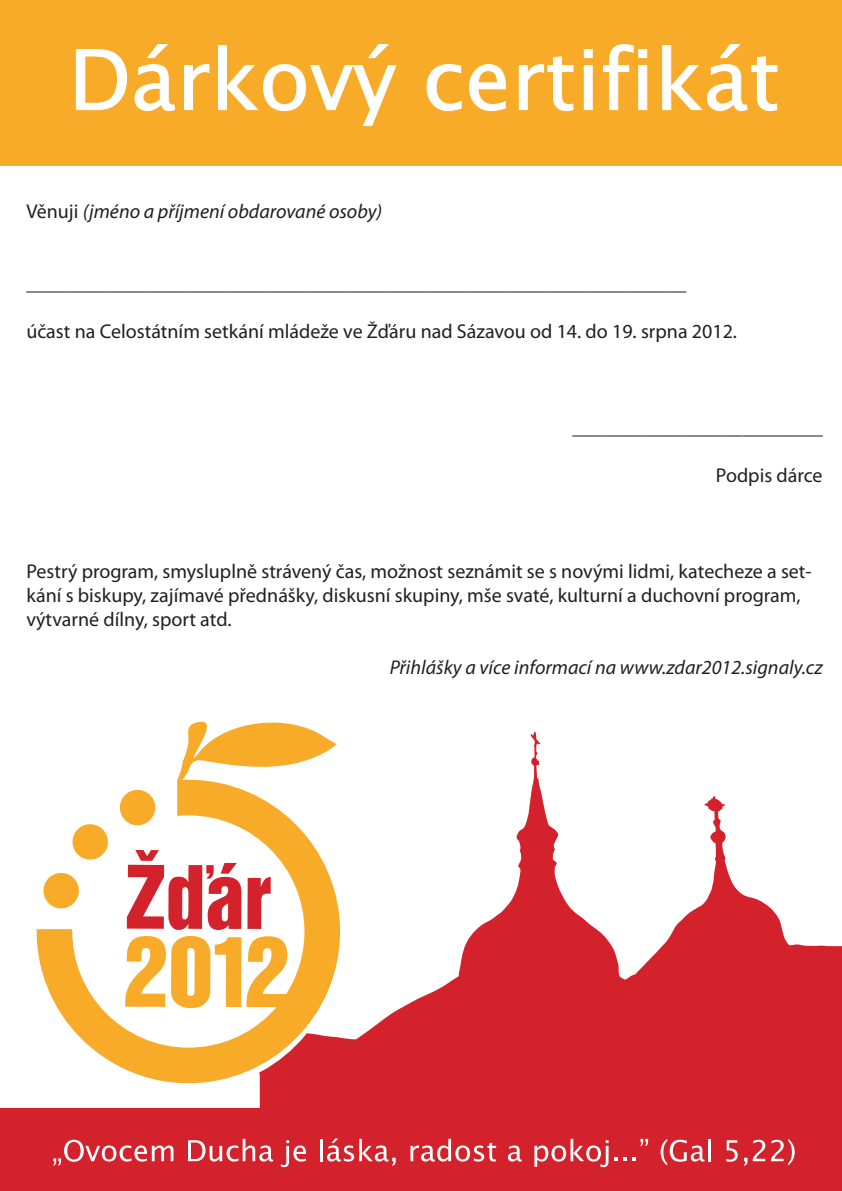
<style>
.page{position:relative;width:842px;height:1191px;background:#fff}
.page>*{position:absolute;margin:0;border:0;box-sizing:border-box;transform-origin:0 0}
.t1{font:83px "Lucida Sans Unicode";color:#fff}
.t2{font:20px/24px "Myriad Pro";color:#231f20}
.t3{font:italic 20px "Myriad Pro";color:#231f20}
.s1{font-style:normal}
</style>
<div class="page">
<div style="left:0;top:1108px;width:842px;height:82px;background:#d3222c"></div>
<div style="left:0;top:0;width:842px;height:165px;background:#f8ab28"></div>
<svg style="left:259px;top:731px;width:583px;height:429px;fill:#d3222c"></svg>
<svg style="left:181px;top:785px;width:160px;height:305px"></svg>
<svg style="left:36px;top:779px;width:304px;height:304px"></svg>
<svg style="left:177px;top:721px;width:160px;height:59px"></svg>
<svg style="left:75px;top:49px;width:52px;height:62px"></svg>
<svg style="left:134px;top:44px;width:41px;height:68px"></svg>
<svg style="left:184px;top:64px;width:26px;height:47px"></svg>
<svg style="left:218px;top:44px;width:179px;height:83px"></svg>
<svg style="left:426px;top:64px;width:36px;height:48px"></svg>
<svg style="left:469px;top:64px;width:37px;height:48px"></svg>
<svg style="left:518px;top:56px;width:56px;height:56px"></svg>
<svg style="left:583px;top:49px;width:10px;height:62px"></svg>
<svg style="left:603px;top:44px;width:45px;height:67px"></svg>
<svg style="left:662px;top:44px;width:116px;height:68px"></svg>
<svg style="left:53px;top:1139px;width:120px;height:26px"></svg>
<svg style="left:188px;top:1138px;width:85px;height:23px"></svg>
<svg style="left:281px;top:1140px;width:25px;height:27px"></svg>
<hr style="left:320px;top:1138px;width:3px;height:23px;background:#fff">
<svg style="left:327px;top:1138px;width:69px;height:27px"></svg>
<svg style="left:410px;top:1138px;width:86px;height:23px"></svg>
<svg style="left:508px;top:1145px;width:14px;height:16px"></svg>
<svg style="left:534px;top:1138px;width:74px;height:29px"></svg>
<svg style="left:614px;top:1157px;width:22px;height:4px"></svg>
<svg style="left:640px;top:1138px;width:8px;height:8px"></svg>
<svg style="left:661px;top:1138px;width:43px;height:27px"></svg>
<hr style="left:708px;top:1138px;width:3px;height:23px;background:#fff">
<svg style="left:726px;top:1140px;width:12px;height:21px"></svg>
<svg style="left:744px;top:1157px;width:3px;height:8px"></svg>
<svg style="left:753px;top:1139px;width:12px;height:22px"></svg>
<svg style="left:771px;top:1138px;width:24px;height:27px"></svg>
<h1 class="t1" style="left:69px;top:15px;width:713px">Dárkový certifikát</h1>
<p class="t3" style="left:26px;top:199px;width:357px"><span class="s1">Věnuji</span> (jméno a příjmení obdarované osoby)</p>
<p class="t2" style="left:26px;top:271px;width:662px">__________________________________________________________________</p>
<p class="t2" style="left:26px;top:319px;width:712px">účast na Celostátním setkání mládeže ve Žďáru nad Sázavou od 14. do 19. srpna 2012.</p>
<p class="t2" style="left:573px;top:415px;width:251px">_________________________</p>
<p class="t2" style="left:716px;top:463px;width:108px">Podpis dárce</p>
<p class="t2" style="left:26px;top:559px;width:787px">Pestrý program, smysluplně strávený čas, možnost seznámit se s novými lidmi, katecheze a set&shy;kání s biskupy, zajímavé přednášky, diskusní skupiny, mše svaté, kulturní a duchovní program, výtvarné dílny, sport atd.</p>
<p class="t3" style="left:390px;top:655px;width:434px">Přihlášky a více informací na www.zdar2012.signaly.cz</p>
</div>
